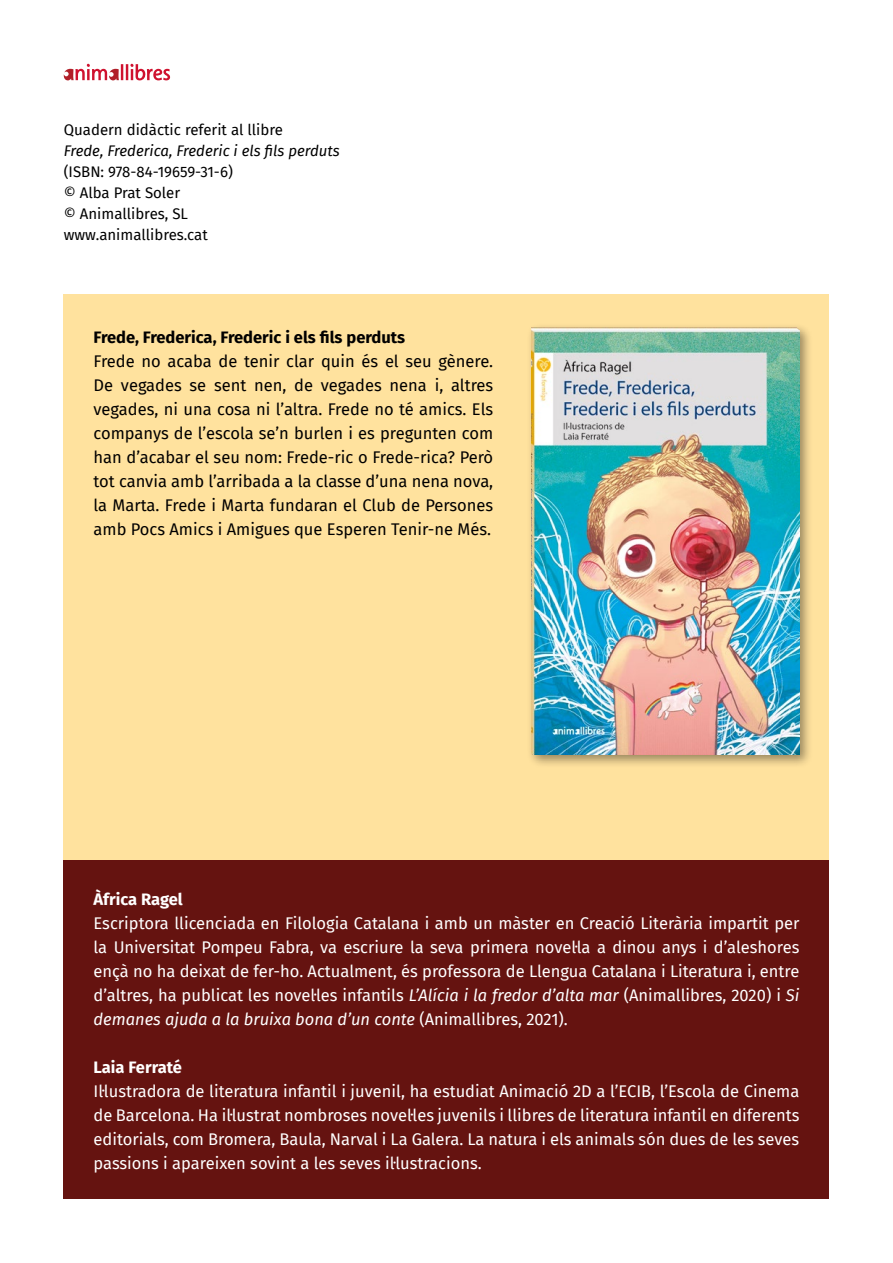
<style>
.page{position:relative;width:893px;height:1263px;background:#fff}
.page>*{position:absolute;margin:0;border:0;box-sizing:border-box;transform-origin:0 0}
.Text_autors{font:16.5px/24px "Fira Sans";color:#fff;text-align:justify}
.Text{font:16.5px/24px "Fira Sans";color:#000;text-align:justify}
.Text-2{font:700 16.5px "Fira Sans";color:#000}
.Text_autors-2{font:700 16.5px "Fira Sans";color:#fff}
.Crèdits{font:15px "Fira Sans";color:#000}
.Crèdits-2{font:italic 15px "Fira Sans";color:#000}
.s1{font-style:italic}
</style>
<div class="page">
<div style="left:64px;top:295px;width:765px;height:904px;background:#ffe29e"></div>
<div style="left:527px;top:323px;width:286px;height:445px;background:#000;opacity:.4"></div>
<img style="left:531px;top:327px;width:268px;height:427px">
<div style="left:64px;top:860px;width:765px;height:339px;background:#651310"></div>
<svg style="left:64px;top:64px;width:106px;height:16px"></svg>
<p class="Crèdits" style="left:64px;top:118px;width:221px">Quadern didàctic referit al llibre</p>
<p class="Crèdits-2" style="left:64px;top:139px;width:277px">Frede, Frederica, Frederic i els fils perduts</p>
<p class="Crèdits" style="left:64px;top:160px;width:171px">(ISBN: 978-84-19659-31-6)</p>
<p class="Crèdits" style="left:64px;top:181px;width:118px">© Alba Prat Soler</p>
<p class="Crèdits" style="left:64px;top:202px;width:126px">© Animallibres, SL</p>
<p class="Crèdits" style="left:64px;top:223px;width:146px">www.animallibres.cat</p>
<p class="Text-2" style="left:94px;top:323px;width:313px">Frede, Frederica, Frederic i els fils perduts</p>
<p class="Text" style="left:94px;top:349px;width:401px">Frede no acaba de tenir clar quin és el seu gènere.<br>De vegades se sent nen, de vegades nena i, altres vegades, ni una cosa ni l’altra. Frede no té amics. Els companys de l’escola se’n burlen i es pregunten com han d’acabar el seu nom: Frede-ric o Frede-rica? Però tot canvia amb l’arribada a la classe d’una nena nova, la Marta. Frede i Marta fundaran el Club de Persones amb Pocs Amics i Amigues que Esperen Tenir-ne Més.</p>
<p class="Text_autors-2" style="left:94px;top:886px;width:91px">Àfrica Ragel</p>
<p class="Text_autors" style="left:94px;top:911px;width:707px">Escriptora llicenciada en Filologia Catalana i amb un màster en Creació Literària impartit per la Universitat Pompeu Fabra, va escriure la seva primera novel·la a dinou anys i d’aleshores ençà no ha deixat de fer-ho. Actualment, és professora de Llengua Catalana i Literatura i, entre d’altres, ha publicat les novel·les infantils <span class="s1">L’Alícia i la fredor d’alta mar</span> (Animallibres, 2020) i <span class="s1">Si demanes ajuda a la bruixa bona d’un conte</span> (Animallibres, 2021).</p>
<p class="Text_autors-2" style="left:94px;top:1054px;width:90px">Laia Ferraté</p>
<p class="Text_autors" style="left:94px;top:1079px;width:707px">Il·lustradora de literatura infantil i juvenil, ha estudiat Animació 2D a l’ECIB, l’Escola de Cinema de Barcelona. Ha il·lustrat nombroses novel·les juvenils i llibres de literatura infantil en diferents editorials, com Bromera, Baula, Narval i La Galera. La natura i els animals són dues de les seves passions i apareixen sovint a les seves il·lustracions.</p>
</div>
